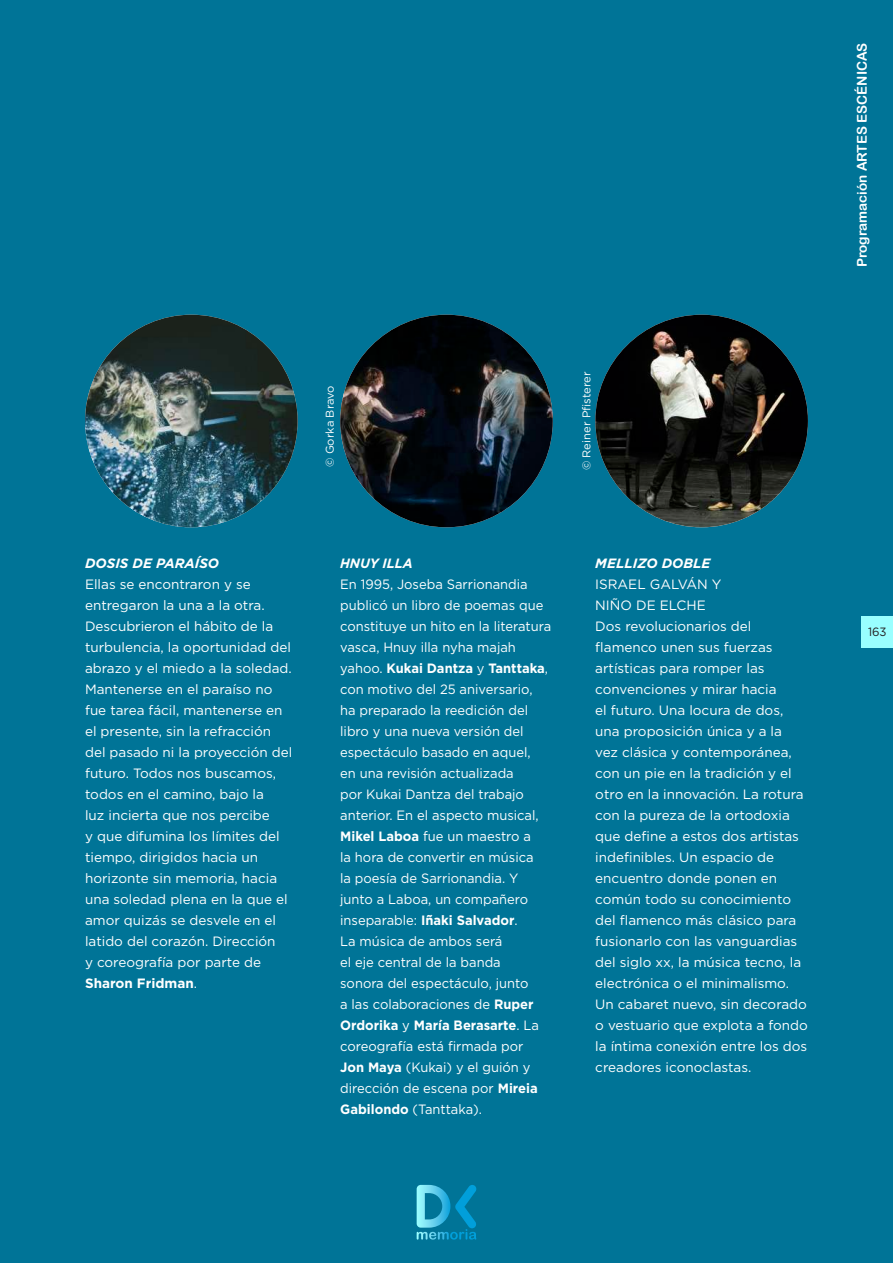
<style>
.page{position:relative;width:893px;height:1263px;background:#007497}
.page>*{position:absolute;margin:0;border:0;box-sizing:border-box;transform-origin:0 0}
.t1{font:13.5px/21px "Gotham";color:#fff}
.t2{font:13.5px/21px "Gotham";color:#fff;scale:.96 1}
.t3{font:13.5px "Arial Rounded MT Bold";color:#fff}
.t4{font:italic 700 13.5px "Gotham";color:#fff}
.t5{font:italic 700 13.5px "Gotham";color:#fff;scale:.96 1}
.t6{font:12px "Gotham";color:#231f20;scale:.96 1}
.t7{font:11.25px "Gotham";color:#fff}
.s1{font-weight:700}
</style>
<div class="page">
<div style="left:862px;top:616px;width:31px;height:31px;background:#9ff"></div>
<svg style="left:417px;top:1184px;width:60px;height:55px"></svg>
<img style="left:85px;top:315px;width:213px;height:212px;border-radius:106px">
<img style="left:340px;top:315px;width:213px;height:212px;border-radius:106px">
<img style="left:595px;top:315px;width:213px;height:212px;border-radius:106px">
<p class="t4" style="left:85px;top:554px;width:135px">DOSIS DE PARAÍSO</p>
<p class="t1" style="left:85px;top:573px;width:209px">Ellas se encontraron y se entregaron la una a la otra.<br>Descubrieron el hábito de la turbulencia, la oportunidad del abrazo y el miedo a la soledad.<br>Mantenerse en el paraíso no fue tarea fácil, mantenerse en el presente, sin la refracción del pasado ni la proyección del futuro. Todos nos buscamos, todos en el camino, bajo la<br>luz incierta que nos percibe<br>y que difumina los límites del tiempo, dirigidos hacia un horizonte sin memoria, hacia una soledad plena en la que el amor quizás se desvele en el latido del corazón. Dirección<br>y coreografía por parte de<br><span class="s1">Sharon Fridman</span>.</p>
<p class="t7" style="left:323px;top:467px;width:83px;rotate:-90deg">© Gorka Bravo</p>
<p class="t7" style="left:579px;top:470px;width:100px;rotate:-90deg">© Reiner Pfisterer</p>
<p class="t5" style="left:340px;top:554px;width:77px">HNUY ILLA</p>
<p class="t2" style="left:340px;top:573px;width:221px">En 1995, Joseba Sarrionandia publicó un libro de poemas que constituye un hito en la literatura vasca, Hnuy illa nyha majah yahoo. <span class="s1">Kukai Dantza</span> y <span class="s1">Tanttaka</span>, con motivo del 25 aniversario, ha preparado la reedición del libro y una nueva versión del espectáculo basado en aquel,<br>en una revisión actualizada<br>por Kukai Dantza del trabajo anterior. En el aspecto musical,<br><span class="s1">Mikel Laboa</span> fue un maestro a<br>la hora de convertir en música<br>la poesía de Sarrionandia. Y junto a Laboa, un compañero inseparable: <span class="s1">Iñaki Salvador</span>.<br>La música de ambos será<br>el eje central de la banda<br>sonora del espectáculo, junto<br>a las colaboraciones de <span class="s1">Ruper<br>Ordorika</span> y <span class="s1">María Berasarte</span>. La coreografía está firmada por<br><span class="s1">Jon Maya</span> (Kukai) y el guión y dirección de escena por <span class="s1">Mireia<br>Gabilondo</span> (Tanttaka).</p>
<p class="t4" style="left:595px;top:554px;width:117px">MELLIZO DOBLE</p>
<p class="t1" style="left:595px;top:573px;width:214px">ISRAEL GALVÁN Y<br>NIÑO DE ELCHE<br>Dos revolucionarios del flamenco unen sus fuerzas artísticas para romper las convenciones y mirar hacia<br>el futuro. Una locura de dos, una proposición única y a la vez clásica y contemporánea, con un pie en la tradición y el otro en la innovación. La rotura con la pureza de la ortodoxia que define a estos dos artistas indefinibles. Un espacio de encuentro donde ponen en común todo su conocimiento del flamenco más clásico para fusionarlo con las vanguardias del siglo xx, la música tecno, la electrónica o el minimalismo.<br>Un cabaret nuevo, sin decorado o vestuario que explota a fondo la íntima conexión entre los dos creadores iconoclastas.</p>
<p class="t3" style="left:854px;top:267px;width:226px;rotate:-90deg">Programación ARTES ESCÉNICAS</p>
<p class="t6" style="left:868px;top:624px;width:21px">163</p>
</div>
